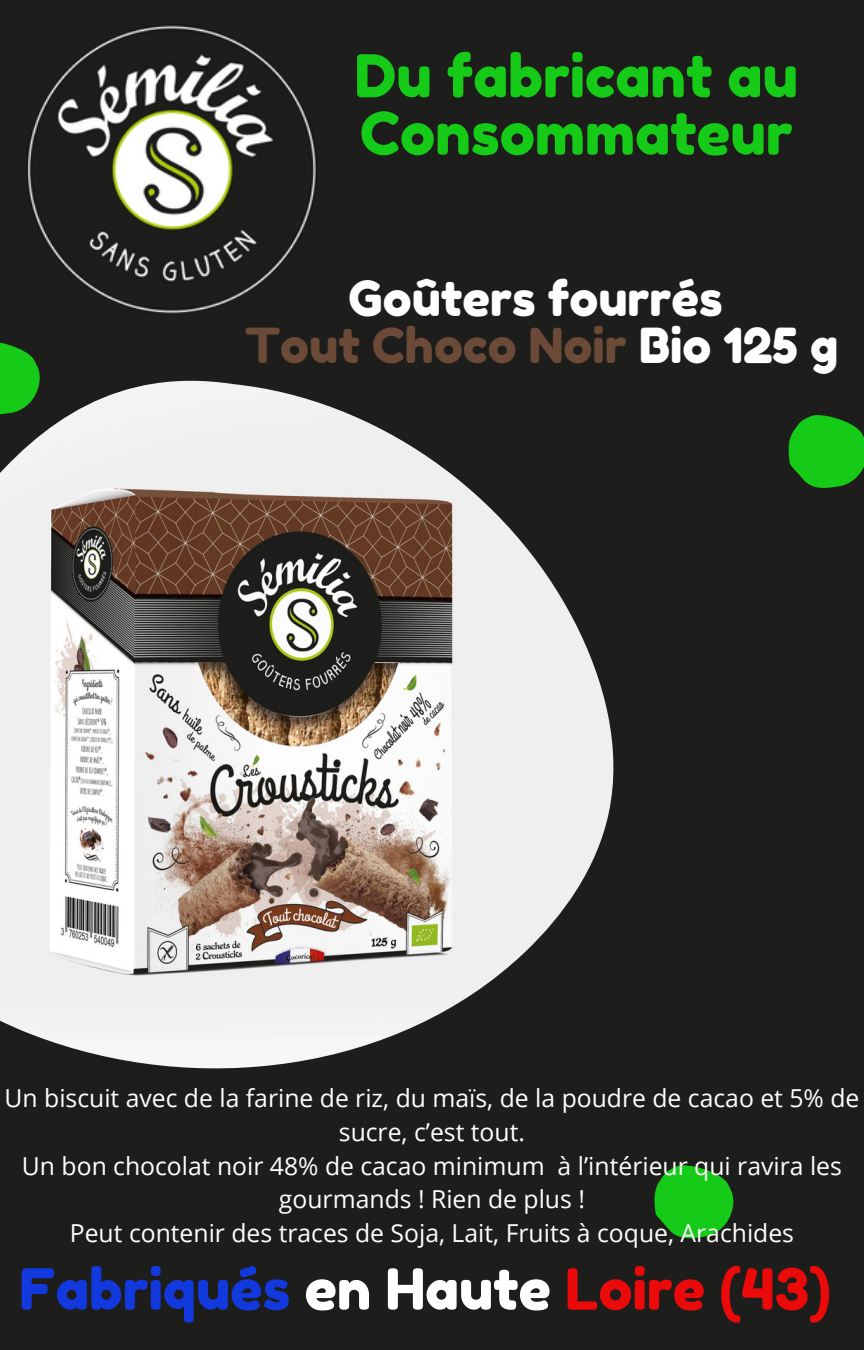
<style>
.page{position:relative;width:864px;height:1350px;background:#1d1d1b}
.page>*{position:absolute;margin:0;border:0;box-sizing:border-box;transform-origin:0 0}
.t1{font:58.95px/57.4px "Fredoka One";color:#15cb17}
.t2{font:56.7px "Fredoka One";color:#1239dd}
.t3{font:48.15px "Fredoka One";color:#6b4a37}
.t4{font:48.15px "Fredoka One";color:#fff}
.t5{font:24.75px/33.8px "Open Sans";color:#fff;text-align:center}
.s1{color:#fff}
.s2{color:#eb0a0a}
</style>
<div class="page">
<img style="left:0;top:380px;width:614px;height:689px">
<svg style="left:788px;top:415px;width:76px;height:73px"></svg>
<img style="left:27px;top:24px;width:290px;height:291px">
<svg style="left:0;top:342px;width:41px;height:76px"></svg>
<svg style="left:654px;top:1165px;width:80px;height:74px"></svg>
<p class="t1" style="left:355px;top:47px;width:445px">Du fabricant au<br>Consommateur</p>
<p class="t4" style="left:348px;top:269px;width:376px">Goûters fourrés</p>
<p class="t3" style="left:245px;top:316px;width:595px">Tout Choco Noir <span class="s1">Bio 125 g</span></p>
<p class="t5" style="left:5px;top:1081px;width:856px">Un biscuit avec de la farine de riz, du maïs, de la poudre de cacao et 5% de sucre, c’est tout.</p>
<p class="t5" style="left:22px;top:1148px;width:822px">Un bon chocolat noir 48% de cacao minimum à l’intérieur qui ravira les gourmands ! Rien de plus !</p>
<p class="t5" style="left:70px;top:1216px;width:726px">Peut contenir des traces de Soja, Lait, Fruits à coque, Arachides</p>
<p class="t2" style="left:19px;top:1255px;width:813px">Fabriqués <span class="s1">en Haute</span> <span class="s2">Loire (43)</span></p>
</div>
